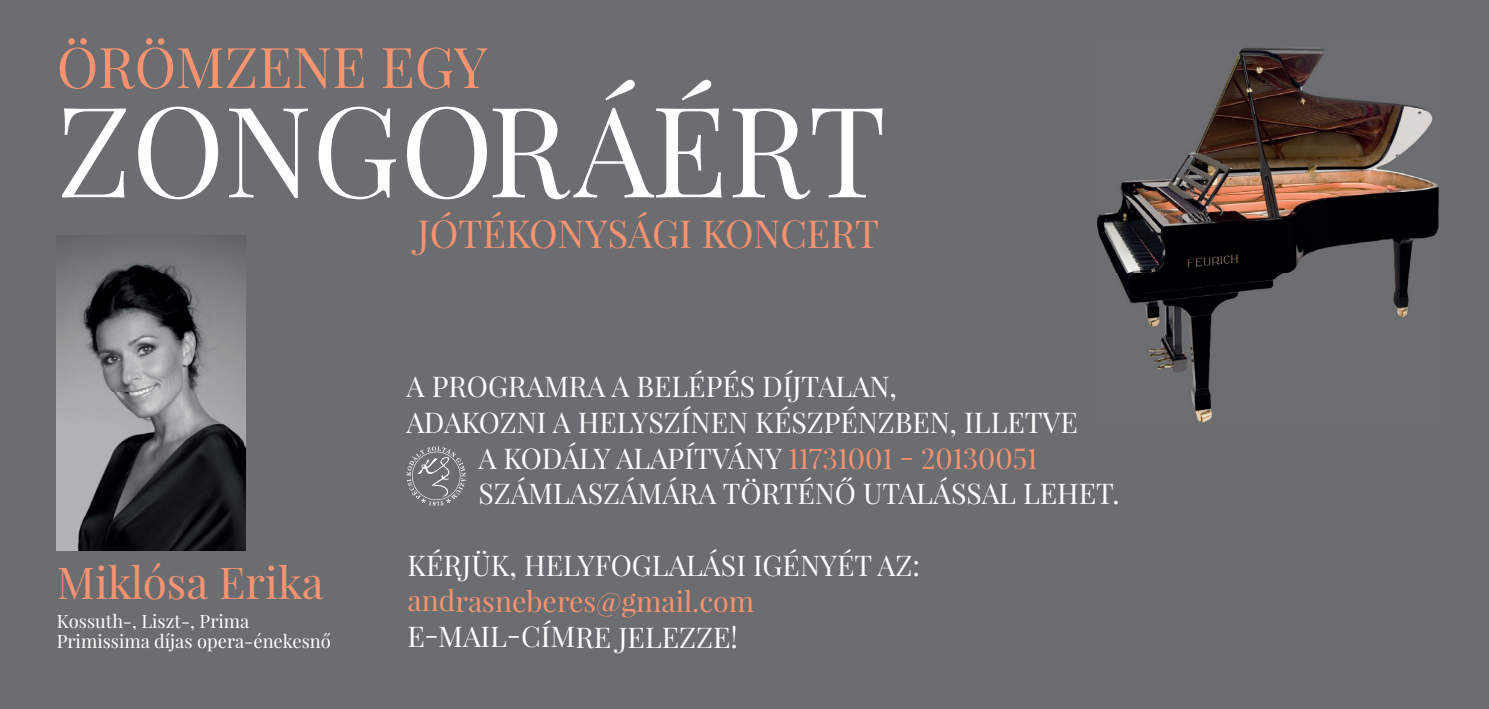
<style>
.page{position:relative;width:1489px;height:709px;background:#fff}
.page>*{position:absolute;margin:0;border:0;box-sizing:border-box;transform-origin:0 0}
.t1{font:125.75px "Playfair Display";letter-spacing:-.005em;color:#fff}
.t2{font:56.25px "Playfair Display";color:#f69370}
.t3{font:44px "Playfair Display";color:#f69370}
.t4{font:38.5px "Playfair Display";letter-spacing:-.005em;color:#f69370}
.t5{font:28.5px/36px "Playfair Display";color:#fff}
.t6{font:28.5px "Playfair Display";color:#f69370}
.t7{font:18.25px/20.2px "Playfair Display";color:#fff}
.s1{color:#f69370}
</style>
<div class="page">
<div style="left:0;top:0;width:1488px;height:709px;background:#6c6d70"></div>
<img style="left:1097px;top:48px;width:342px;height:375px">
<img style="left:57px;top:236px;width:189px;height:314px">
<svg style="left:406px;top:446px;width:60px;height:60px"></svg>
<h2 class="t2" style="left:57px;top:32px;width:432px">ÖRÖMZENE EGY</h2>
<h1 class="t1" style="left:57px;top:72px;width:831px">ZONGORÁÉRT</h1>
<h3 class="t4" style="left:417px;top:210px;width:463px">JÓTÉKONYSÁGI KONCERT</h3>
<p class="t5" style="left:406px;top:368px;width:673px">A PROGRAMRA A BELÉPÉS DÍJTALAN,<br>ADAKOZNI A HELYSZÍNEN KÉSZPÉNZBEN, ILLETVE</p>
<p class="t5" style="left:478px;top:440px;width:560px">A KODÁLY ALAPÍTVÁNY <span class="s1">11731001 - 20130051</span></p>
<h3 class="t3" style="left:57px;top:555px;width:268px">Miklósa Erika</h3>
<p class="t7" style="left:57px;top:610px;width:276px">Kossuth-, Liszt-, Prima<br>Primissima díjas opera-énekesnő</p>
<p class="t5" style="left:478px;top:475px;width:642px">SZÁMLASZÁMÁRA TÖRTÉNŐ UTALÁSSAL LEHET.</p>
<p class="t5" style="left:407px;top:547px;width:514px">KÉRJÜK, HELYFOGLALÁSI IGÉNYÉT AZ:</p>
<p class="t6" style="left:407px;top:583px;width:348px">andrasneberes@gmail.com</p>
<p class="t5" style="left:407px;top:618px;width:332px">E-MAIL-CÍMRE JELEZZE!</p>
</div>
